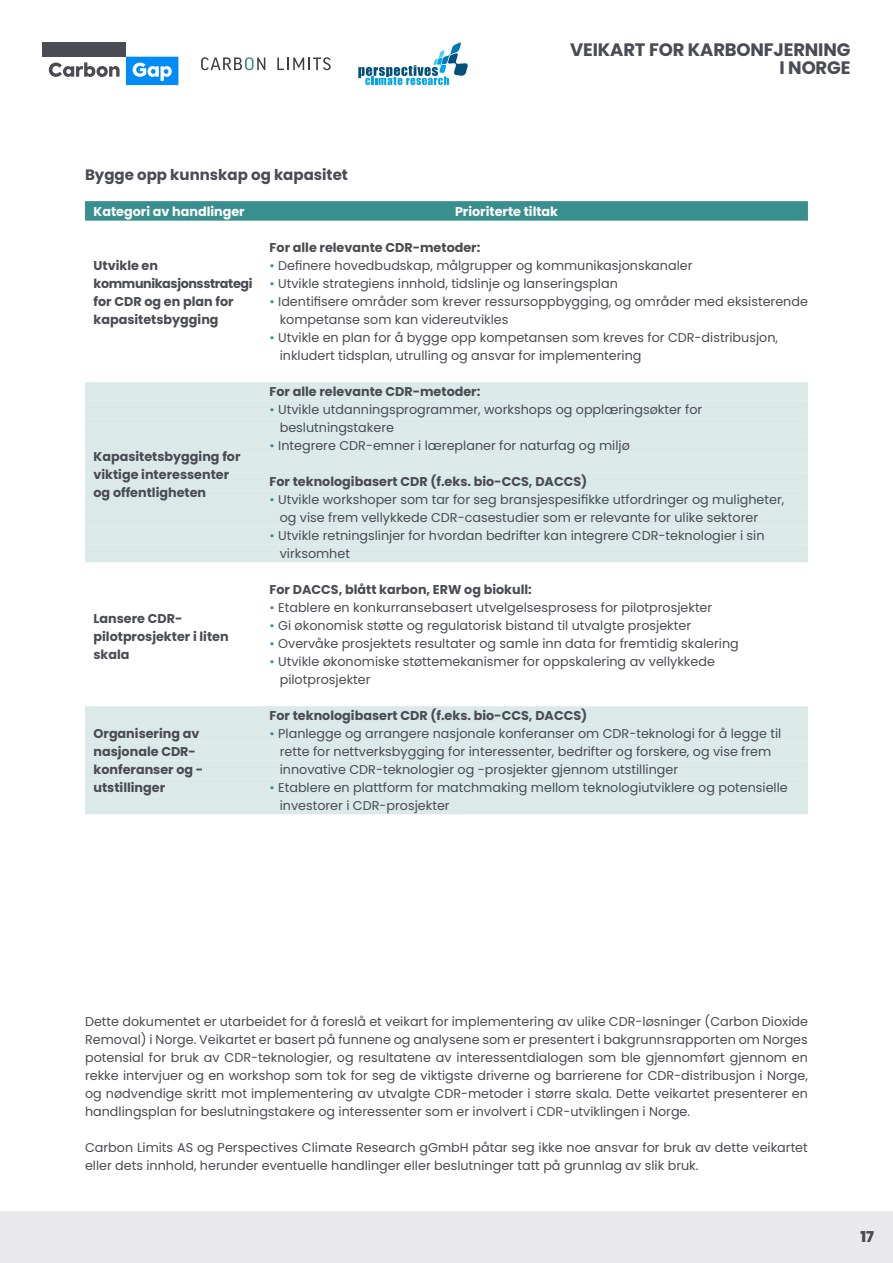
<style>
.page{position:relative;width:893px;height:1263px;background:#fff}
.page>*{position:absolute;margin:0;border:0;box-sizing:border-box;transform-origin:0 0}
.t1{font:700 18px/18px "Poppins";letter-spacing:-.01em;color:#4a4b53}
.t2{font:700 15px "Poppins";color:#4a4b53}
.t3{font:800 15px "Poppins";color:#4a4b53}
.t4{font:12.75px/18px "Poppins";color:#4a4b53}
.t5{font:700 12.75px/18px "Poppins";color:#4a4b53}
.t6{font:700 12.75px "Poppins";color:#fff}
.t7{font:700 12.75px "Poppins";letter-spacing:-.03em;color:#4a4b53}
.s1{color:#398e8e}
</style>
<div class="page">
<div style="left:0;top:1212px;width:893px;height:51px;background:#e9e8ea"></div>
<div style="left:85px;top:201px;width:723px;height:20px;background:#398e8e"></div>
<div style="left:85px;top:382px;width:723px;height:18px;background:#dbe9e9"></div>
<div style="left:85px;top:400px;width:723px;height:18px;background:#dbe9e9"></div>
<div style="left:85px;top:418px;width:723px;height:18px;background:#dbe9e9"></div>
<div style="left:85px;top:436px;width:723px;height:18px;background:#dbe9e9"></div>
<div style="left:85px;top:454px;width:723px;height:18px;background:#dbe9e9"></div>
<div style="left:85px;top:472px;width:723px;height:18px;background:#dbe9e9"></div>
<div style="left:85px;top:490px;width:723px;height:18px;background:#dbe9e9"></div>
<div style="left:85px;top:508px;width:723px;height:18px;background:#dbe9e9"></div>
<div style="left:85px;top:526px;width:723px;height:18px;background:#dbe9e9"></div>
<div style="left:85px;top:544px;width:723px;height:18px;background:#dbe9e9"></div>
<div style="left:85px;top:706px;width:723px;height:18px;background:#dbe9e9"></div>
<div style="left:85px;top:724px;width:723px;height:18px;background:#dbe9e9"></div>
<div style="left:85px;top:742px;width:723px;height:18px;background:#dbe9e9"></div>
<div style="left:85px;top:760px;width:723px;height:18px;background:#dbe9e9"></div>
<div style="left:85px;top:778px;width:723px;height:18px;background:#dbe9e9"></div>
<div style="left:85px;top:796px;width:723px;height:18px;background:#dbe9e9"></div>
<div style="left:43px;top:43px;width:83px;height:14px;background:#4a4b53"></div>
<svg style="left:49px;top:62px;width:71px;height:15px"></svg>
<svg style="left:126px;top:57px;width:52px;height:28px"></svg>
<div style="left:170px;top:57px;width:8px;height:8px;background:#008bf6"></div>
<svg style="left:201px;top:57px;width:64px;height:13px"></svg>
<svg style="left:277px;top:57px;width:54px;height:13px"></svg>
<svg style="left:358px;top:42px;width:110px;height:43px"></svg>
<h1 class="t1" style="left:779px;top:41px;width:71px;text-indent:-209px">Veikart for karbonfjerning iNorge</h1>
<p class="t2" style="left:85px;top:166px;width:265px">Bygge opp kunnskap og kapasitet</p>
<p class="t6" style="left:94px;top:204px;width:161px">Kategori av handlinger P</p>
<p class="t6" style="left:463px;top:204px;width:97px">rioriterte tiltak</p>
<p class="t5" style="left:270px;top:239px;width:212px">For alle relevante CDR-metoder:</p>
<p class="t5" style="left:94px;top:257px;width:66px">Utvikle en</p>
<p class="t4" style="left:270px;top:257px;width:424px"><span class="s1">•</span> Definere hovedbudskap, målgrupper og kommunikasjonskanaler</p>
<p class="t7" style="left:94px;top:276px;width:161px">kommunikasjonsstrategi</p>
<p class="t4" style="left:270px;top:275px;width:350px"><span class="s1">•</span> Utvikle strategiens innhold, tidslinje og lanseringsplan</p>
<p class="t5" style="left:94px;top:293px;width:142px">for CDR og en plan for</p>
<p class="t4" style="left:270px;top:293px;width:540px"><span class="s1">•</span> Identifisere områder som krever ressursoppbygging, og områder med eksisterende</p>
<p class="t5" style="left:94px;top:311px;width:127px">kapasitetsbygging</p>
<p class="t4" style="left:280px;top:311px;width:230px">kompetanse som kan videreutvikles</p>
<p class="t4" style="left:280px;top:329px;width:500px;text-indent:-10px"><span class="s1">•</span> Utvikle en plan for å bygge opp kompetansen som kreves for CDR-distribusjon, inkludert tidsplan, utrulling og ansvar for implementering</p>
<p class="t5" style="left:270px;top:383px;width:212px">For alle relevante CDR-metoder:</p>
<p class="t4" style="left:280px;top:401px;width:424px;text-indent:-10px"><span class="s1">•</span> Utvikle utdanningsprogrammer, workshops og opplæringsøkter for beslutningstakere</p>
<p class="t4" style="left:270px;top:437px;width:362px"><span class="s1">•</span> Integrere CDR-emner i læreplaner for naturfag og miljø</p>
<p class="t5" style="left:94px;top:447px;width:148px">Kapasitetsbygging for viktige interessenter</p>
<p class="t5" style="left:270px;top:473px;width:319px">For teknologibasert CDR (f.eks. bio-CCS, DACCS)</p>
<p class="t5" style="left:94px;top:483px;width:114px">og offentligheten</p>
<p class="t4" style="left:280px;top:491px;width:506px;text-indent:-10px"><span class="s1">•</span> Utvikle workshoper som tar for seg bransjespesifikke utfordringer og muligheter, og vise frem vellykkede CDR-casestudier som er relevante for ulike sektorer</p>
<p class="t4" style="left:280px;top:527px;width:486px;text-indent:-10px"><span class="s1">•</span> Utvikle retningslinjer for hvordan bedrifter kan integrere CDR-teknologier i sin virksomhet</p>
<p class="t5" style="left:270px;top:581px;width:264px">For DACCS, blått karbon, ERW og biokull:</p>
<p class="t4" style="left:270px;top:599px;width:444px"><span class="s1">•</span> Etablere en konkurransebasert utvelgelsesprosess for pilotprosjekter</p>
<p class="t5" style="left:94px;top:609px;width:91px">Lansere CDR-</p>
<p class="t4" style="left:270px;top:617px;width:423px"><span class="s1">•</span> Gi økonomisk støtte og regulatorisk bistand til utvalgte prosjekter</p>
<p class="t5" style="left:94px;top:627px;width:137px">pilotprosjekter i liten</p>
<p class="t4" style="left:270px;top:635px;width:471px"><span class="s1">•</span> Overvåke prosjektets resultater og samle inn data for fremtidig skalering</p>
<p class="t5" style="left:94px;top:645px;width:38px">skala</p>
<p class="t4" style="left:280px;top:653px;width:437px;text-indent:-10px"><span class="s1">•</span> Utvikle økonomiske støttemekanismer for oppskalering av vellykkede pilotprosjekter</p>
<p class="t5" style="left:270px;top:707px;width:319px">For teknologibasert CDR (f.eks. bio-CCS, DACCS)</p>
<p class="t5" style="left:94px;top:725px;width:107px">Organisering av</p>
<p class="t4" style="left:270px;top:725px;width:513px"><span class="s1">•</span> Planlegge og arrangere nasjonale konferanser om CDR-teknologi for å legge til</p>
<p class="t5" style="left:94px;top:743px;width:104px">nasjonale CDR-</p>
<p class="t4" style="left:280px;top:743px;width:493px">rette for nettverksbygging for interessenter, bedrifter og forskere, og vise frem</p>
<p class="t5" style="left:94px;top:761px;width:111px">konferanser og -</p>
<p class="t4" style="left:280px;top:761px;width:400px">innovative CDR-teknologier og -prosjekter gjennom utstillinger</p>
<p class="t5" style="left:94px;top:779px;width:73px">utstillinger</p>
<p class="t4" style="left:280px;top:779px;width:509px;text-indent:-10px"><span class="s1">•</span> Etablere en plattform for matchmaking mellom teknologiutviklere og potensielle investorer i CDR-prosjekter</p>
<p class="t4" style="left:85px;top:1013px;width:724px;text-align:justify">Dette dokumentet er utarbeidet for å foreslå et veikart for implementering av ulike CDR-løsninger (Carbon Dioxide Removal) i Norge. Veikartet er basert på funnene og analysene som er presentert i bakgrunnsrapporten om Norges potensial for bruk av CDR-teknologier, og resultatene av interessentdialogen som ble gjennomført gjennom en rekke intervjuer og en workshop som tok for seg de viktigste driverne og barrierene for CDR-distribusjon i Norge, og nødvendige skritt mot implementering av utvalgte CDR-metoder i større skala. Dette veikartet presenterer en handlingsplan for beslutningstakere og interessenter som er involvert i CDR-utviklingen i Norge.</p>
<p class="t4" style="left:85px;top:1139px;width:724px">Carbon Limits AS og Perspectives Climate Research gGmbH påtar seg ikke noe ansvar for bruk av dette veikartet eller dets innhold, herunder eventuelle handlinger eller beslutninger tatt på grunnlag av slik bruk.</p>
<p class="t3" style="left:860px;top:1228px;width:15px">17</p>
</div>
